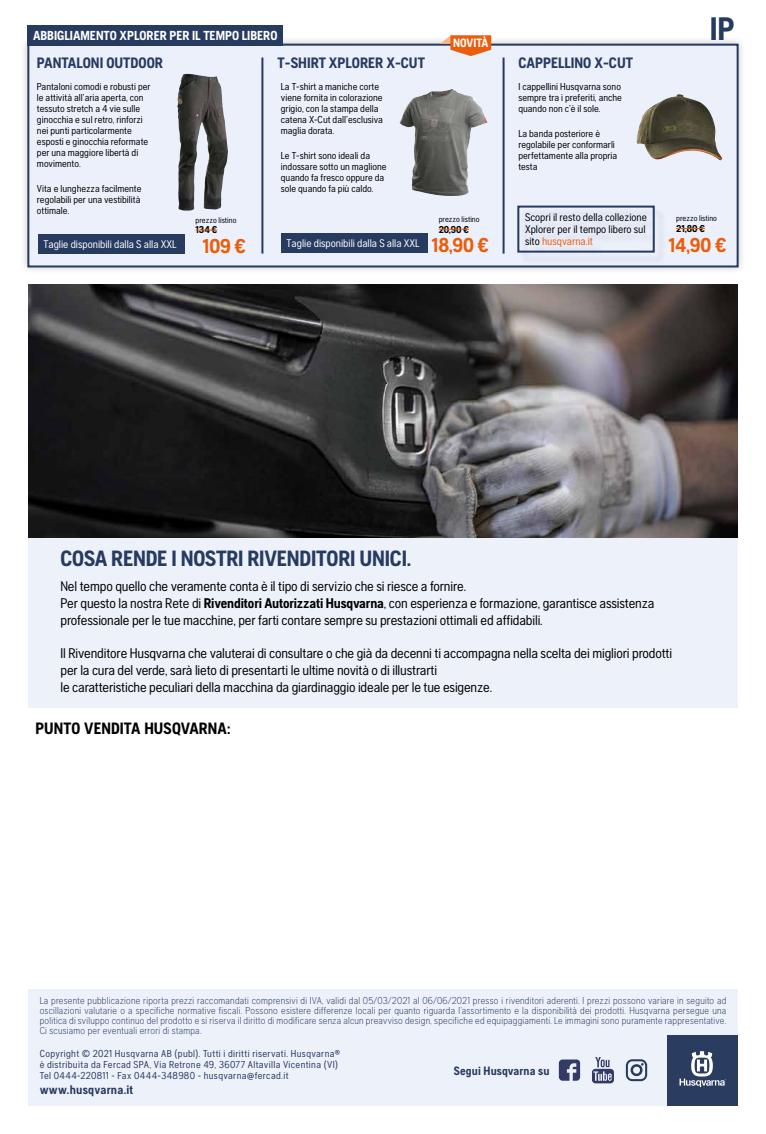
<style>
.page{position:relative;width:766px;height:1134px;background:#fff}
.page>*{position:absolute;margin:0;border:0;box-sizing:border-box;transform-origin:0 0}
.t1{font:700 32.4px "Husqvarna Gothic";color:#273a60}
.t2{font:700 22px "Husqvarna Gothic";letter-spacing:-.01em;color:#273a60}
.t3{font:700 20px "Husqvarna Gothic";letter-spacing:-.005em;color:#eb5d0b}
.t4{font:700 16.3px "Husqvarna Gothic";letter-spacing:.005em;color:#000}
.t5{font:700 15px "Husqvarna Gothic";color:#273a60}
.t6{font:14px/16.8px "Husqvarna Gothic";letter-spacing:-.01em;color:#000}
.t7{font:700 13px "Husqvarna Gothic";color:#fff}
.t8{font:700 12.4px "Husqvarna Gothic";letter-spacing:.02em;color:#273a60}
.t9{font:700 12px "Husqvarna Gothic";letter-spacing:.01em;color:#273a60}
.t10{font:700 12px "Husqvarna Gothic";color:#fff}
.t11{font:11px/12px "Husqvarna Gothic";color:#000}
.t12{font:11px "Husqvarna Gothic";color:#fff}
.t13{font:10px/11px "Husqvarna Gothic";color:#000}
.t14{font:300 10px/10px "Husqvarna Gothic";letter-spacing:.025em;color:#273a60;text-align:justify}
.t15{font:10px/11.2px "Husqvarna Gothic";letter-spacing:.035em;color:#273a60}
.t16{font:700 9.9px "Husqvarna Gothic";color:#000}
.t17{font:8.1px "Husqvarna Gothic";color:#000}
.s1{color:#eb5d0b}
.s2{font-weight:700}
</style>
<div class="page">
<div style="left:20px;top:36px;width:726px;height:239px;background:#000;opacity:.22"></div>
<div style="left:27px;top:44px;width:711px;height:223px;background:#ebf0fa;border:2px solid #273a60"></div>
<div style="left:28px;top:989px;width:709px;height:117px;background:#ebf0fa"></div>
<div style="left:666px;top:1035px;width:71px;height:71px;background:#2a3d60"></div>
<svg style="left:679px;top:1051px;width:46px;height:36px"></svg>
<svg style="left:592px;top:1057px;width:21px;height:26px"></svg>
<svg style="left:558px;top:1059px;width:22px;height:22px"></svg>
<svg style="left:625px;top:1059px;width:22px;height:22px"></svg>
<div style="left:28px;top:537px;width:709px;height:171px;background:#ebf0fa"></div>
<img style="left:28px;top:284px;width:709px;height:253px">
<hr style="left:261px;top:58px;width:2px;height:196px;background:#273a60">
<hr style="left:502px;top:58px;width:2px;height:196px;background:#273a60">
<img style="left:399px;top:89px;width:69px;height:107px">
<svg style="left:195px;top:230px;width:22px;height:1px"></svg>
<div style="left:38px;top:234px;width:146px;height:19px;background:#273a60"></div>
<img style="left:177px;top:74px;width:10px;height:130px">
<hr style="left:438px;top:229px;width:31px;height:1px;background:#eb5d0b">
<div style="left:281px;top:233px;width:146px;height:19px;background:#273a60"></div>
<svg style="left:676px;top:228px;width:28px;height:1px"></svg>
<div style="left:518px;top:207px;width:149px;height:58px;background:#e6ebf5"></div>
<div style="left:517px;top:206px;width:137px;height:47px;border:2px solid #273a60"></div>
<svg style="left:440px;top:35px;width:51px;height:21px"></svg>
<img style="left:636px;top:94px;width:70px;height:65px">
<div style="left:27px;top:25px;width:256px;height:20px;background:#273a60"></div>
<h3 class="t7" style="left:33px;top:28px;width:246px">ABBIGLIAMENTO XPLORER PER IL TEMPO LIBERO</h3>
<p class="t10" style="left:453px;top:35px;width:37px">NOVITÀ</p>
<h3 class="t5" style="left:37px;top:54px;width:128px">PANTALONI OUTDOOR</h3>
<h3 class="t5" style="left:277px;top:54px;width:149px">T-SHIRT XPLORER X-CUT</h3>
<h3 class="t5" style="left:518px;top:54px;width:116px">CAPPELLINO X-CUT</h3>
<h1 class="t1" style="left:709px;top:10px;width:27px">IP</h1>
<p class="t13" style="left:37px;top:81px;width:115px">Pantaloni comodi e robusti per le attività all’aria aperta, con tessuto stretch a 4 vie sulle ginocchia e sul retro, rinforzi nei punti particolarmente esposti e ginocchia reformate per una maggiore libertà di movimento.</p>
<p class="t13" style="left:37px;top:183px;width:106px;text-align:justify">Vita e lunghezza facilmente regolabili per una vestibilità ottimale.</p>
<p class="t12" style="left:43px;top:237px;width:135px">Taglie disponibili dalla S alla XXL</p>
<p class="t17" style="left:195px;top:215px;width:42px">prezzo listino</p>
<p class="t16" style="left:195px;top:224px;width:23px">134 €</p>
<h3 class="t3" style="left:202px;top:235px;width:45px">109 €</h3>
<p class="t13" style="left:281px;top:81px;width:103px">La T-shirt a maniche corte viene fornita in colorazione grigio, con la stampa della catena X-Cut dall’esclusiva maglia dorata.</p>
<p class="t13" style="left:281px;top:150px;width:107px">Le T-shirt sono ideali da indossare sotto un maglione quando fa fresco oppure da sole quando fa più caldo.</p>
<p class="t13" style="left:518px;top:81px;width:105px;text-align:justify">I cappellini Husqvarna sono sempre tra i preferiti, anche quando non c’è il sole.</p>
<p class="t13" style="left:518px;top:128px;width:100px">La banda posteriore è regolabile per conformarli perfettamente alla propria testa</p>
<p class="t11" style="left:525px;top:211px;width:123px">Scopri il resto della collezione<br>Xplorer per il tempo libero sul sito <span class="s1">husqvarna.it</span></p>
<p class="t17" style="left:676px;top:213px;width:42px">prezzo listino</p>
<p class="t16" style="left:676px;top:223px;width:30px">21,80 €</p>
<p class="t17" style="left:438px;top:214px;width:42px">prezzo listino</p>
<p class="t16" style="left:438px;top:223px;width:32px">20,90 €</p>
<p class="t12" style="left:286px;top:237px;width:135px">Taglie disponibili dalla S alla XXL</p>
<h3 class="t3" style="left:668px;top:233px;width:59px">14,90 €</h3>
<h3 class="t3" style="left:431px;top:234px;width:59px">18,90 €</h3>
<h2 class="t2" style="left:60px;top:545px;width:352px">COSA RENDE I NOSTRI RIVENDITORI UNICI.</h2>
<p class="t6" style="left:60px;top:578px;width:595px">Nel tempo quello che veramente conta è il tipo di servizio che si riesce a fornire.<br>Per questo la nostra Rete di <span class="s2">Rivenditori Autorizzati Husqvarna</span>, con esperienza e formazione, garantisce assistenza professionale per le tue macchine, per farti contare sempre su prestazioni ottimali ed affidabili.</p>
<p class="t6" style="left:60px;top:645px;width:613px">Il Rivenditore Husqvarna che valuterai di consultare o che già da decenni ti accompagna nella scelta dei migliori prodotti per la cura del verde, sarà lieto di presentarti le ultime novità o di illustrarti<br>le caratteristiche peculiari della macchina da giardinaggio ideale per le tue esigenze.</p>
<h3 class="t4" style="left:35px;top:718px;width:196px">PUNTO VENDITA HUSQVARNA:</h3>
<p class="t14" style="left:40px;top:996px;width:688px">La presente pubblicazione riporta prezzi raccomandati comprensivi di IVA, validi dal 05/03/2021 al 06/06/2021 presso i rivenditori aderenti. I prezzi possono variare in seguito ad oscillazioni valutarie o a specifiche normative fiscali. Possono esistere differenze locali per quanto riguarda l’assortimento e la disponibilità dei prodotti. Husqvarna persegue una politica di sviluppo continuo del prodotto e si riserva il diritto di modificare senza alcun preavviso design, specifiche ed equipaggiamenti. Le immagini sono puramente rappresentative.<br>Ci scusiamo per eventuali errori di stampa.</p>
<p class="t15" style="left:40px;top:1047px;width:302px">Copyright © 2021 Husqvarna AB (publ). Tutti i diritti riservati. Husqvarna® è distribuita da Fercad SPA, Via Retrone 49, 36077 Altavilla Vicentina (VI)<br>Tel 0444-220811 - Fax 0444-348980 - husqvarna@fercad.it</p>
<p class="t8" style="left:40px;top:1082px;width:95px">www.husqvarna.it</p>
<p class="t9" style="left:454px;top:1063px;width:97px">Segui Husqvarna su</p>
</div>
